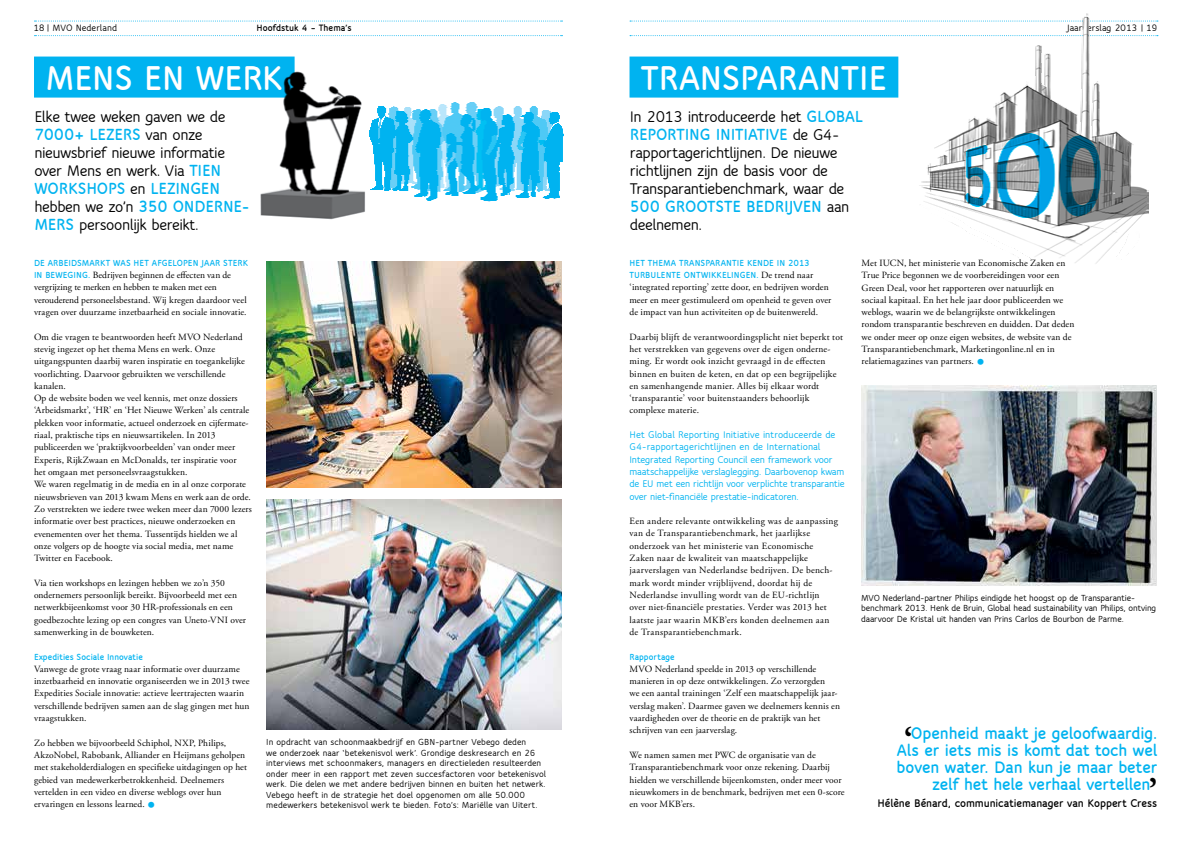
<style>
.page{position:relative;width:1191px;height:842px;background:#fff}
.page>*{position:absolute;margin:0;border:0;box-sizing:border-box;transform-origin:0 0}
.t1{font:800 37.3px "Speak TF";letter-spacing:-.015em;color:#fff}
.t2{font:21.5px "Adobe Garamond Pro";color:#00b3f0}
.t3{font:800 18px/17px "Speak TF";letter-spacing:-.01em;color:#00b3f0;text-align:right}
.t4{font:800 17.4px "Speak TF";letter-spacing:-.01em;color:#00b3f0}
.t5{font:700 16.7px/18px "Speak TF";letter-spacing:-.025em;color:#000}
.t6{font:800 12px "Speak TF";letter-spacing:-.005em;color:#000}
.t7{font:700 10.5px/12.3px "Speak TF";letter-spacing:-.015em;color:#00b3f0}
.t8{font:700 10px "Speak TF";color:#000}
.t9{font:800 10px "Speak TF";letter-spacing:.005em;color:#000}
.t10{font:9.5px/12.3px "Adobe Garamond Pro";letter-spacing:.01em;color:#000}
.t11{font:9.5px/12.3px "Adobe Garamond Pro";letter-spacing:.03em;color:#000}
.t12{font:700 9.5px/10.5px "Speak TF";letter-spacing:.005em;color:#000}
.t13{font:700 9.5px/10.5px "Speak TF";letter-spacing:-.015em;color:#000}
.t14{font:800 9.5px/12.3px "Speak TF";letter-spacing:.005em;color:#00b3f0}
.s1{font-weight:700;font-size:16.7px;color:#000}
.s2{font-weight:800;font-size:17.4px;color:#00b3f0}
.s3{font-family:"Speak TF";font-weight:800;color:#00b3f0}
.s4{font-family:"Adobe Garamond Pro";font-weight:400;color:#000}
.s5{font-family:"Adobe Garamond Pro";font-weight:700;font-size:33.2px;color:#000}
</style>
<div class="page">
<svg style="left:630px;top:21px;width:528px;height:1px"></svg>
<svg style="left:35px;top:21px;width:527px;height:1px"></svg>
<svg style="left:630px;top:35px;width:528px;height:1px"></svg>
<svg style="left:35px;top:35px;width:527px;height:1px"></svg>
<img style="left:861px;top:386px;width:295px;height:199px">
<img style="left:918px;top:13px;width:230px;height:252px">
<img style="left:369px;top:102px;width:195px;height:100px">
<div style="left:34px;top:57px;width:260px;height:41px;background:#00b3f0"></div>
<div style="left:629px;top:57px;width:269px;height:41px;background:#00b3f0"></div>
<img style="left:266px;top:499px;width:295px;height:230px">
<img style="left:266px;top:261px;width:295px;height:226px">
<img style="left:253px;top:69px;width:112px;height:151px">
<p class="t8" style="left:33px;top:22px;width:85px">18 | MVO Nederland</p>
<p class="t8" style="left:1067px;top:22px;width:92px">Jaarverslag 2013 | 19</p>
<h1 class="t1" style="left:45px;top:56px;width:240px">MENS EN WERK</h1>
<h1 class="t1" style="left:640px;top:56px;width:248px">TRAN SPARANTIE</h1>
<h3 class="t5" style="left:34px;top:107px;width:193px">Elke twee weken gaven we de</h3>
<h3 class="t4" style="left:34px;top:124px;width:170px">7000+ LEZERS <span class="s1">van onze</span></h3>
<h3 class="t5" style="left:34px;top:143px;width:192px">nieuwsbrief nieuwe informatie over Mens en werk. Via <span class="s2">TIEN</span></h3>
<h3 class="t4" style="left:34px;top:178px;width:184px">WORKSHOPS <span class="s1">en</span> LEZINGEN</h3>
<h3 class="t5" style="left:34px;top:197px;width:217px">hebben we zo’n <span class="s2">350 ON DERN E-<br>MERS</span> persoonlijk bereikt.</h3>
<p class="t9" style="left:256px;top:22px;width:97px">HOOFDSTUK 4 – THEMA’S</p>
<h3 class="t5" style="left:630px;top:108px;width:235px">In 2013 introduceerde het <span class="s2">GLO BAL</span></h3>
<h3 class="t4" style="left:630px;top:124px;width:211px">REPORTIN G IN ITIATIVE <span class="s1">de G4-</span></h3>
<h3 class="t5" style="left:630px;top:144px;width:216px">rapportagerichtlijnen. De nieuwe richtlijnen zijn de basis voor de<br>Transparantiebenchmark, waar de</h3>
<h3 class="t4" style="left:630px;top:196px;width:221px">500 GROOTSTE BEDRIJVEN <span class="s1">aan</span></h3>
<h3 class="t5" style="left:630px;top:216px;width:74px">deelnemen.</h3>
<p class="t14" style="left:34px;top:256px;width:216px">DE ARBEIDSMARKT WAS H ET AFGELO PEN JAAR STERK</p>
<p class="t10" style="left:34px;top:269px;width:214px"><span class="s3">IN BEWEGIN G.</span> Bedrijven beginnen de effecten van de vergrijzing te merken en hebben te maken met een verouderend personeelsbestand. Wij kregen daardoor veel vragen over duurzame inzetbaarheid en sociale innovatie.</p>
<p class="t10" style="left:34px;top:331px;width:219px">Om die vragen te beantwoorden heeft MVO Nederland stevig ingezet op het thema Mens en werk. Onze uitgangspunten daarbij waren inspiratie en toegankelijke voorlichting. Daarvoor gebruikten we verschillende kanalen.<br>Op de website boden we veel kennis, met onze dossiers ‘Arbeidsmarkt’, ‘HR’ en ‘Het Nieuwe Werken’ als centrale plekken voor informatie, actueel onderzoek en cijfermate&shy;riaal, praktische tips en nieuwsartikelen. In 2013 publiceerden we ‘praktijkvoorbeelden’ van onder meer Experis, RijkZwaan en McDonalds, ter inspiratie voor<br>het omgaan met personeelsvraagstukken.<br>We waren regelmatig in de media en in al onze corporate nieuwsbrieven van 2013 kwam Mens en werk aan de orde.<br>Zo verstrekten we iedere twee weken meer dan 7000 lezers informatie over best practices, nieuwe onderzoeken en evenementen over het thema. Tussentijds hielden we al onze volgers op de hoogte via social media, met name Twitter en Facebook.</p>
<p class="t10" style="left:34px;top:577px;width:213px">Via tien workshops en lezingen hebben we zo’n 350 ondernemers persoonlijk bereikt. Bijvoorbeeld met een netwerkbijeenkomst voor 30 HR-professionals en een goedbezochte lezing op een congres van Uneto-VNI over samenwerking in de bouwketen.</p>
<p class="t14" style="left:34px;top:650px;width:110px">EXPEDITIES SOCIALE I NNOVATIE</p>
<p class="t10" style="left:34px;top:663px;width:217px">Vanwege de grote vraag naar informatie over duurzame inzetbaarheid en innovatie organiseerden we in 2013 twee Expedities Sociale innovatie: actieve leertrajecten waarin verschillende bedrijven samen aan de slag gingen met hun vraagstukken.</p>
<p class="t10" style="left:34px;top:737px;width:214px">Zo hebben we bijvoorbeeld Schiphol, NXP, Philips, AkzoNobel, Rabobank, Alliander en Heijmans geholpen met stakeholderdialogen en specifieke uitdagingen op het gebied van medewerkerbetrokkenheid. Deelnemers vertelden in een video en diverse weblogs over hun ervaringen en lessons learned.</p>
<h2 class="t2" style="left:147px;top:792px;width:10px">•</h2>
<p class="t12" style="left:266px;top:737px;width:281px">In opdracht van schoonmaakbedrijf en GBN-partner Vebego deden<br>we onderzoek naar ‘betekenisvol werk’. Grondige deskresearch en 26 interviews met schoonmakers, managers en directieleden resulteerden onder meer in een rapport met zeven succesfactoren voor betekenisvol werk. Die delen we met andere bedrijven binnen en buiten het netwerk.<br>Vebego heeft in de strategie het doel opgenomen om alle 50.000 medewerkers betekenisvol werk te bieden. Foto’s: Mariëlle van Uitert.</p>
<p class="t14" style="left:629px;top:256px;width:185px">HET TH EMA TRANSPARANTIE KEN DE IN 2013<br>TURBULENTE ONTWIKKELINGEN . <span class="s4">De trend naar</span></p>
<p class="t10" style="left:629px;top:282px;width:203px">‘integrated reporting’ zette door, en bedrijven worden meer en meer gestimuleerd om openheid te geven over de impact van hun activiteiten op de buitenwereld.</p>
<p class="t10" style="left:629px;top:331px;width:215px">Daarbij blijft de verantwoordingsplicht niet beperkt tot het verstrekken van gegevens over de eigen onderne&shy;ming. Er wordt ook inzicht gevraagd in de effecten binnen en buiten de keten, en dat op een begrijpelijke en samenhangende manier. Alles bij elkaar wordt ‘transparantie’ voor buitenstaanders behoorlijk complexe materie.</p>
<p class="t7" style="left:629px;top:428px;width:217px">Het Global Reporting Initiative introduceerde de G4-rapportagerichtlijnen en de International Integrated Reporting Council een framework voor maatschappelijke verslaglegging. Daarbovenop kwam de EU met een richtlijn voor verplichte transparantie over niet-financiële prestatie-indicatoren.</p>
<p class="t11" style="left:629px;top:515px;width:210px">Een andere relevante ontwikkeling was de aanpassing van de Transparantiebenchmark, het jaarlijkse onderzoek van het ministerie van Economische Zaken naar de kwaliteit van maatschappelijke jaarverslagen van Nederlandse bedrijven. De bench&shy;mark wordt minder vrijblijvend, doordat hij de Nederlandse invulling wordt van de EU-richtlijn over niet-financiële prestaties. Verder was 2013 het laatste jaar waarin MKB’ers konden deelnemen aan de Transparantiebenchmark.</p>
<p class="t14" style="left:629px;top:650px;width:47px">RAPPORTAGE</p>
<p class="t10" style="left:629px;top:663px;width:212px">MVO Nederland speelde in 2013 op verschillende manieren in op deze ontwikkelingen. Zo verzorgden<br>we een aantal trainingen ‘Zelf een maatschappelijk jaar&shy;verslag maken’. Daarmee gaven we deelnemers kennis en vaardigheden over de theorie en de praktijk van het schrijven van een jaarverslag.</p>
<p class="t10" style="left:629px;top:749px;width:217px">We namen samen met PWC de organisatie van de Transparantiebenchmark voor onze rekening. Daarbij hielden we verschillende bijeenkomsten, onder meer voor nieuwkomers in de benchmark, bedrijven met een 0-score en voor MKB’ers.</p>
<p class="t10" style="left:861px;top:257px;width:214px">Met IUCN, het ministerie van Economische Zaken en True Price begonnen we de voorbereidingen voor een Green Deal, voor het rapporteren over natuurlijk en sociaal kapitaal. En het hele jaar door publiceerden we weblogs, waarin we de belangrijkste ontwikkelingen rondom transparantie beschreven en duidden. Dat deden we onder meer op onze eigen websites, de website van de Transparantiebenchmark, Marketingonline.nl en in relatiemagazines van partners.</p>
<h2 class="t2" style="left:976px;top:349px;width:10px">•</h2>
<p class="t13" style="left:861px;top:592px;width:296px">MVO Nederland-partner Philips eindigde het hoogst op de Transparantie&shy;benchmark 2013. Henk de Bruin, Global head sustainability van Philips, ontving daarvoor De Kristal uit handen van Prins Carlos de Bourbon de Parme.</p>
<h3 class="t3" style="left:896px;top:725px;width:262px"><span class="s5">‘</span>OPENHEID MAAKT JE GELOOFWAARDIG.<br>ALS ER IETS MIS IS KOMT DAT TOCH WEL BOVEN WATER. DAN KUN JE MAAR BETER ZELF HET HELE VERHAAL VERTELLEN<span class="s5">’</span></h3>
<p class="t6" style="left:877px;top:796px;width:281px">HÉLÈNE BÉNARD, COMMUNICATIEMANAGER VAN KOPPERT CRESS</p>
</div>
